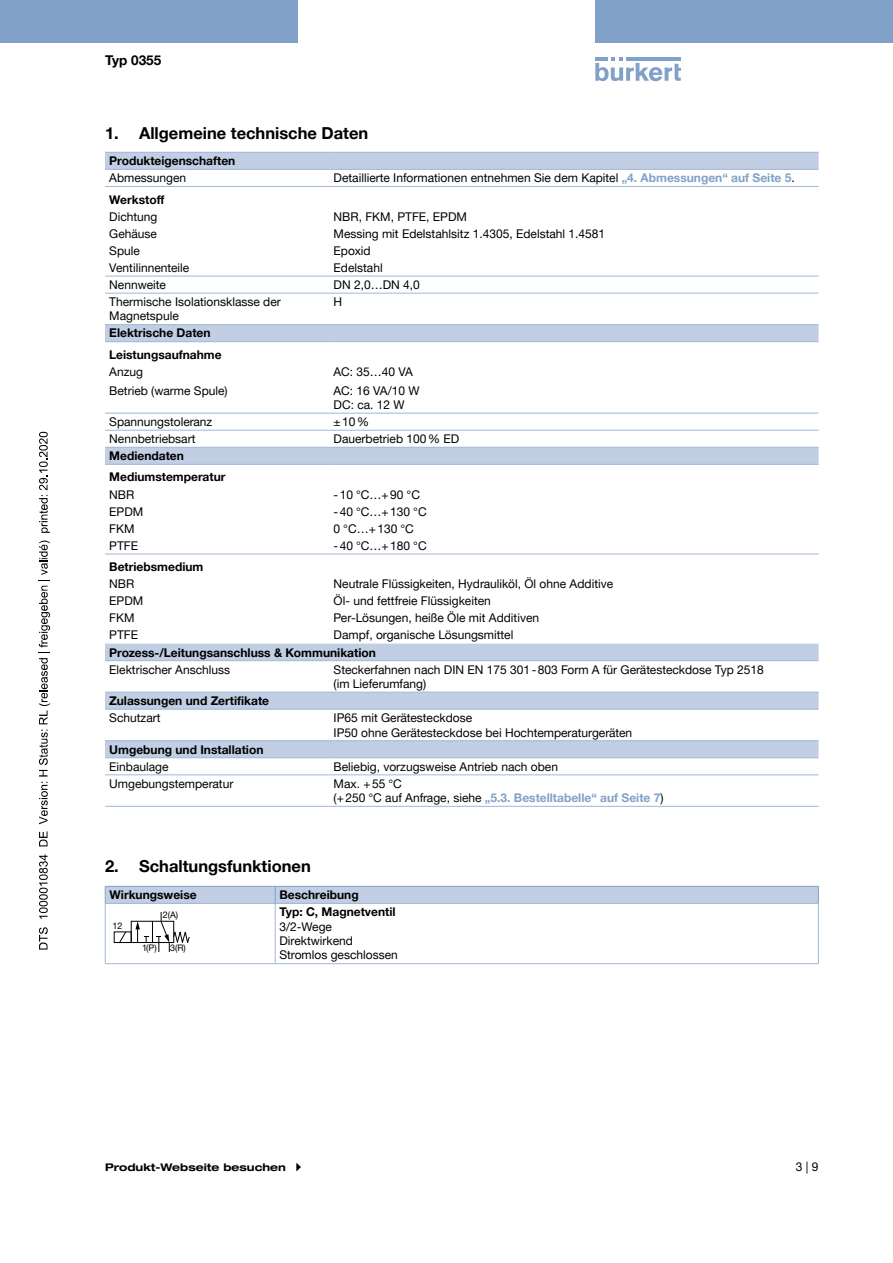
<style>
.page{position:relative;width:893px;height:1263px;background:#fff}
.page>*{position:absolute;margin:0;border:0;box-sizing:border-box;transform-origin:0 0}
.t1{font:700 16.5px "Helvetica Neue LTW1 G";color:#000}
.t2{font:700 13.5px "Helvetica Neue LTW1 G";color:#000}
.t3{font:12px/14.4px "Helvetica Neue LTW1 G";color:#000}
.t4{font:700 12px/21.3px "Helvetica Neue LTW1 G";color:#000}
.t5{font:700 expanded 10.5px "Helvetica Neue LTW1 G";color:#000}
.t6{font:9px "Helvetica Neue LTW1 G";color:#000}
.s1{font-weight:700;color:#81a1c8}
</style>
<div class="page">
<svg style="left:595px;top:57px;width:86px;height:24px"></svg>
<hr style="left:626px;top:57px;width:55px;height:4px;background:#81a1c8">
<div style="left:0;top:0;width:298px;height:42px;background:#81a1c8"></div>
<div style="left:595px;top:0;width:298px;height:42px;background:#81a1c8"></div>
<svg style="left:105px;top:153px;width:714px;height:604px"></svg>
<hr style="left:105px;top:660px;width:224px;height:1px;background:#a1b7d6">
<hr style="left:329px;top:660px;width:490px;height:1px;background:#a1b7d6">
<hr style="left:105px;top:152px;width:224px;height:1px;background:#a1b7d6">
<hr style="left:329px;top:152px;width:490px;height:1px;background:#a1b7d6">
<hr style="left:105px;top:774px;width:224px;height:1px;background:#a1b7d6">
<hr style="left:329px;top:774px;width:490px;height:1px;background:#a1b7d6">
<hr style="left:105px;top:464px;width:224px;height:1px;background:#a1b7d6">
<hr style="left:329px;top:464px;width:490px;height:1px;background:#a1b7d6">
<hr style="left:105px;top:341px;width:224px;height:1px;background:#a1b7d6">
<hr style="left:329px;top:341px;width:490px;height:1px;background:#a1b7d6">
<hr style="left:105px;top:430px;width:224px;height:1px;background:#a1b7d6">
<hr style="left:329px;top:430px;width:490px;height:1px;background:#a1b7d6">
<hr style="left:105px;top:554px;width:224px;height:1px;background:#a1b7d6">
<hr style="left:329px;top:554px;width:490px;height:1px;background:#a1b7d6">
<hr style="left:105px;top:757px;width:224px;height:1px;background:#a1b7d6">
<hr style="left:329px;top:757px;width:490px;height:1px;background:#a1b7d6">
<hr style="left:105px;top:806px;width:224px;height:1px;background:#a1b7d6">
<hr style="left:329px;top:806px;width:490px;height:1px;background:#a1b7d6">
<hr style="left:105px;top:413px;width:224px;height:1px;background:#a1b7d6">
<hr style="left:329px;top:413px;width:490px;height:1px;background:#a1b7d6">
<hr style="left:105px;top:447px;width:224px;height:1px;background:#a1b7d6">
<hr style="left:329px;top:447px;width:490px;height:1px;background:#a1b7d6">
<hr style="left:105px;top:276px;width:224px;height:1px;background:#a1b7d6">
<hr style="left:329px;top:276px;width:490px;height:1px;background:#a1b7d6">
<hr style="left:105px;top:293px;width:224px;height:1px;background:#a1b7d6">
<hr style="left:329px;top:293px;width:490px;height:1px;background:#a1b7d6">
<hr style="left:105px;top:169px;width:224px;height:1px;background:#a1b7d6">
<hr style="left:329px;top:169px;width:490px;height:1px;background:#a1b7d6">
<hr style="left:105px;top:186px;width:224px;height:1px;background:#a1b7d6">
<hr style="left:329px;top:186px;width:490px;height:1px;background:#a1b7d6">
<hr style="left:105px;top:324px;width:224px;height:1px;background:#a1b7d6">
<hr style="left:329px;top:324px;width:490px;height:1px;background:#a1b7d6">
<hr style="left:105px;top:692px;width:224px;height:1px;background:#a1b7d6">
<hr style="left:329px;top:692px;width:490px;height:1px;background:#a1b7d6">
<hr style="left:105px;top:709px;width:224px;height:1px;background:#a1b7d6">
<hr style="left:329px;top:709px;width:490px;height:1px;background:#a1b7d6">
<hr style="left:105px;top:740px;width:224px;height:1px;background:#a1b7d6">
<hr style="left:329px;top:740px;width:490px;height:1px;background:#a1b7d6">
<hr style="left:105px;top:903px;width:170px;height:1px;background:#a1b7d6">
<hr style="left:105px;top:903px;width:1px;height:60px;background:#a1b7d6">
<hr style="left:275px;top:903px;width:544px;height:1px;background:#a1b7d6">
<hr style="left:275px;top:903px;width:1px;height:60px;background:#a1b7d6">
<hr style="left:818px;top:903px;width:1px;height:60px;background:#a1b7d6">
<hr style="left:105px;top:963px;width:170px;height:1px;background:#a1b7d6">
<hr style="left:275px;top:963px;width:544px;height:1px;background:#a1b7d6">
<div style="left:105px;top:886px;width:714px;height:17px;background:#c1cee3"></div>
<div style="left:114px;top:931px;width:18px;height:12px;border:1px solid #000"></div>
<svg style="left:119px;top:931px;width:8px;height:12px"></svg>
<div style="left:131px;top:921px;width:43px;height:22px;border:1px solid #000"></div>
<svg style="left:135px;top:912px;width:55px;height:40px"></svg>
<svg style="left:39px;top:927px;width:9px;height:22px"></svg>
<svg style="left:39px;top:854px;width:9px;height:65px"></svg>
<svg style="left:39px;top:831px;width:9px;height:15px"></svg>
<svg style="left:39px;top:782px;width:9px;height:42px"></svg>
<svg style="left:39px;top:540px;width:11px;height:236px"></svg>
<svg style="left:39px;top:432px;width:11px;height:101px"></svg>
<p class="t2" style="left:105px;top:52px;width:58px">Typ 0355</p>
<h1 class="t1" style="left:105px;top:123px;width:265px">1. Allgemeine technische Daten</h1>
<p class="t4" style="left:109px;top:150px;width:128px">Produkteigenschaften</p>
<p class="t3" style="left:109px;top:171px;width:78px">Abmessungen</p>
<p class="t3" style="left:334px;top:171px;width:463px">Detaillierte Informationen entnehmen Sie dem Kapitel <span class="s1">„4. Abmessungen“ auf Seite 5</span>.</p>
<p class="t4" style="left:109px;top:189px;width:57px">Werkstoff</p>
<p class="t3" style="left:109px;top:209px;width:50px">Dichtung</p>
<p class="t3" style="left:334px;top:209px;width:135px">NBR, FKM, PTFE, EPDM</p>
<p class="t3" style="left:109px;top:226px;width:49px">Gehäuse</p>
<p class="t3" style="left:334px;top:226px;width:273px">Messing mit Edelstahlsitz 1.4305, Edelstahl 1.4581</p>
<p class="t3" style="left:109px;top:243px;width:32px">Spule</p>
<p class="t3" style="left:334px;top:243px;width:39px">Epoxid</p>
<p class="t3" style="left:109px;top:260px;width:82px">Ventilinnenteile</p>
<p class="t3" style="left:334px;top:260px;width:51px">Edelstahl</p>
<p class="t3" style="left:109px;top:277px;width:58px">Nennweite</p>
<p class="t3" style="left:334px;top:277px;width:88px">DN 2,0…DN 4,0</p>
<p class="t3" style="left:109px;top:294px;width:173px">Thermische Isolationsklasse der<br>Magnetspule</p>
<p class="t3" style="left:334px;top:294px;width:10px">H</p>
<p class="t4" style="left:109px;top:322px;width:114px">Elektrische Daten<br>Leistungsaufnahme</p>
<p class="t3" style="left:109px;top:364px;width:35px">Anzug</p>
<p class="t3" style="left:334px;top:364px;width:81px">AC: 35…40 VA</p>
<p class="t3" style="left:109px;top:383px;width:120px">Betrieb (warme Spule)</p>
<p class="t3" style="left:334px;top:383px;width:87px">AC: 16 VA/10 W<br>DC: ca. 12 W</p>
<p class="t3" style="left:109px;top:414px;width:105px">Spannungstoleranz</p>
<p class="t3" style="left:334px;top:414px;width:37px">±10%</p>
<p class="t3" style="left:109px;top:431px;width:88px">Nennbetriebsart</p>
<p class="t3" style="left:334px;top:431px;width:127px">Dauerbetrieb 100% ED</p>
<p class="t4" style="left:109px;top:445px;width:118px">Mediendaten<br>Mediumstemperatur</p>
<p class="t3" style="left:109px;top:487px;width:27px">NBR</p>
<p class="t3" style="left:334px;top:487px;width:88px">-10 °C…+90 °C</p>
<p class="t3" style="left:109px;top:504px;width:36px">EPDM</p>
<p class="t3" style="left:334px;top:504px;width:95px">-40 °C…+130 °C</p>
<p class="t3" style="left:109px;top:521px;width:27px">FKM</p>
<p class="t3" style="left:334px;top:521px;width:82px">0 °C…+130 °C</p>
<p class="t3" style="left:109px;top:538px;width:30px">PTFE</p>
<p class="t3" style="left:334px;top:538px;width:95px">-40 °C…+180 °C</p>
<p class="t4" style="left:109px;top:556px;width:96px">Betriebsmedium</p>
<p class="t3" style="left:109px;top:577px;width:27px">NBR</p>
<p class="t3" style="left:334px;top:577px;width:281px">Neutrale Flüssigkeiten, Hydrauliköl, Öl ohne Additive</p>
<p class="t3" style="left:109px;top:594px;width:36px">EPDM</p>
<p class="t3" style="left:334px;top:594px;width:159px">Öl- und fettfreie Flüssigkeiten</p>
<p class="t3" style="left:109px;top:611px;width:27px">FKM</p>
<p class="t3" style="left:334px;top:611px;width:207px">Per-Lösungen, heiße Öle mit Additiven</p>
<p class="t3" style="left:109px;top:628px;width:30px">PTFE</p>
<p class="t3" style="left:334px;top:628px;width:181px">Dampf, organische Lösungsmittel</p>
<p class="t4" style="left:109px;top:641px;width:268px">Prozess-/Leitungsanschluss &amp; Kommunikation</p>
<p class="t3" style="left:109px;top:662px;width:122px">Elektrischer Anschluss</p>
<p class="t3" style="left:334px;top:662px;width:432px">Steckerfahnen nach DIN EN 175 301-803 Form A für Gerätesteckdose Typ 2518 (im Lieferumfang)</p>
<p class="t4" style="left:109px;top:690px;width:161px">Zulassungen und Zertifikate</p>
<p class="t3" style="left:109px;top:711px;width:53px">Schutzart</p>
<p class="t3" style="left:334px;top:711px;width:300px">IP65 mit Gerätesteckdose<br>IP50 ohne Gerätesteckdose bei Hochtemperaturgeräten</p>
<p class="t4" style="left:109px;top:739px;width:156px">Umgebung und Installation</p>
<p class="t3" style="left:109px;top:759px;width:61px">Einbaulage</p>
<p class="t3" style="left:334px;top:759px;width:226px">Beliebig, vorzugsweise Antrieb nach oben</p>
<p class="t3" style="left:109px;top:776px;width:126px">Umgebungstemperatur</p>
<p class="t3" style="left:334px;top:776px;width:331px">Max. +55 °C<br>(+250 °C auf Anfrage, siehe <span class="s1">„5.3. Bestelltabelle“ auf Seite 7</span>)</p>
<h1 class="t1" style="left:105px;top:855px;width:207px">2. Schaltungsfunktionen</h1>
<p class="t4" style="left:109px;top:884px;width:89px">Wirkungsweise</p>
<p class="t4" style="left:279px;top:884px;width:81px">Beschreibung</p>
<p class="t6" style="left:163px;top:909px;width:17px">2(A)</p>
<p class="t6" style="left:142px;top:942px;width:16px">1(P)</p>
<p class="t6" style="left:170px;top:942px;width:17px">3(R)</p>
<p class="t4" style="left:279px;top:901px;width:118px">Typ: C, Magnetventil</p>
<p class="t3" style="left:279px;top:919px;width:120px">3/2-Wege<br>Direktwirkend<br>Stromlos geschlossen</p>
<p class="t6" style="left:113px;top:920px;width:12px">12</p>
<p class="t5" style="left:105px;top:1161px;width:182px">Produkt-Webseite besuchen</p>
<p class="t3" style="left:796px;top:1159px;width:24px">3 | 9</p>
</div>
